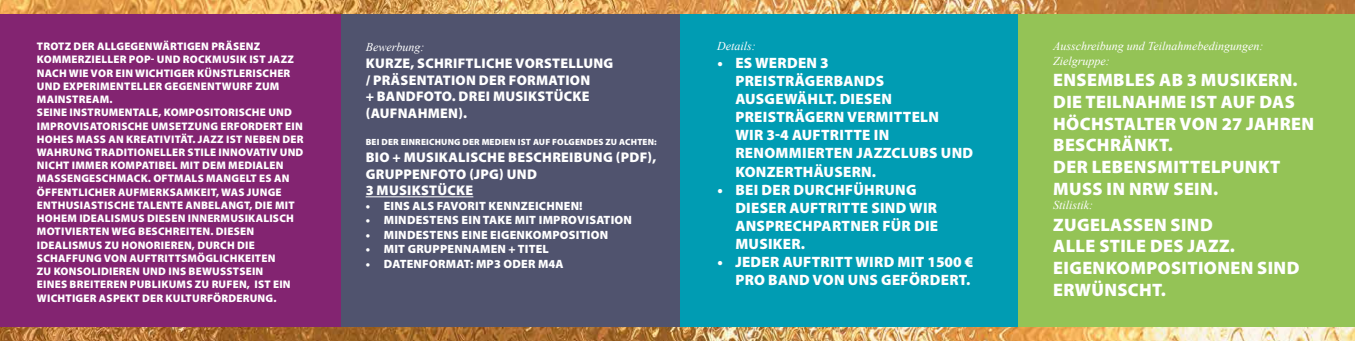
<style>
.page{position:relative;width:1355px;height:341px;background:#fff}
.page>*{position:absolute;margin:0;border:0;box-sizing:border-box;transform-origin:0 0}
.t1{font:900 18px/21.6px "Myriad Pro";letter-spacing:.02em;color:#fff}
.t2{font:900 15px/18px "Myriad Pro";letter-spacing:.02em;color:#fff}
.t3{font:900 14px/16.8px "Myriad Pro";letter-spacing:.02em;color:#fff}
.t4{font:900 12px "Myriad Pro";letter-spacing:.02em;color:#fff}
.t5{font:italic 12px/14.4px "Times New Roman";color:#fff}
.t6{font:900 11px/13.2px "Myriad Pro";letter-spacing:.02em;color:#fff}
.t7{font:900 9px "Myriad Pro";letter-spacing:.02em;color:#fff}
</style>
<div class="page">
<img style="left:0;top:0;width:1355px;height:340px">
<div style="left:1009px;top:14px;width:346px;height:312px;background:#94c356"></div>
<div style="left:329px;top:14px;width:363px;height:312px;background:#50536e"></div>
<div style="left:0;top:14px;width:340px;height:312px;background:#832471"></div>
<div style="left:680px;top:14px;width:338px;height:312px;background:#009cb3"></div>
<hr style="left:366px;top:196px;width:107px;height:1px;background:#fff">
<p class="t6" style="left:37px;top:39px;width:268px">TROTZ DER ALLGEGENWÄRTIGEN PRÄSENZ KOMMERZIELLER POP- UND ROCKMUSIK IST JAZZ NACH WIE VOR EIN WICHTIGER KÜNSTLERISCHER UND EXPERIMENTELLER GEGENENTWURF ZUM MAINSTREAM.<br>SEINE INSTRUMENTALE, KOMPOSITORISCHE UND IMPROVISATORISCHE UMSETZUNG ERFORDERT EIN HOHES MASS AN KREATIVITÄT. JAZZ IST NEBEN DER WAHRUNG TRADITIONELLER STILE INNOVATIV UND NICHT IMMER KOMPATIBEL MIT DEM MEDIALEN MASSENGESCHMACK. OFTMALS MANGELT ES AN ÖFFENTLICHER AUFMERKSAMKEIT, WAS JUNGE ENTHUSIASTISCHE TALENTE ANBELANGT, DIE MIT HOHEM IDEALISMUS DIESEN INNERMUSIKALISCH MOTIVIERTEN WEG BESCHREITEN. DIESEN IDEALISMUS ZU HONORIEREN, DURCH DIE SCHAFFUNG VON AUFTRITTSMÖGLICHKEITEN<br>ZU KONSOLIDIEREN UND INS BEWUSSTSEIN<br>EINES BREITEREN PUBLIKUMS ZU RUFEN, IST EIN WICHTIGER ASPEKT DER KULTURFÖRDERUNG.</p>
<p class="t5" style="left:717px;top:39px;width:40px">Details:</p>
<p class="t5" style="left:366px;top:39px;width:60px">Bewerbung:</p>
<p class="t3" style="left:366px;top:54px;width:249px">KURZE, SCHRIFTLICHE VORSTELLUNG / PRÄSENTATION DER FORMATION<br>+ BANDFOTO. DREI MUSIKSTÜCKE (AUFNAHMEN).</p>
<p class="t7" style="left:366px;top:135px;width:293px">BEI DER EINREICHUNG DER MEDIEN IST AUF FOLGENDES ZU ACHTEN:</p>
<p class="t3" style="left:366px;top:148px;width:292px">BIO + MUSIKALISCHE BESCHREIBUNG (PDF),<br>GRUPPENFOTO (JPG) UND<br>3 MUSIKSTÜCKE</p>
<p class="t4" style="left:366px;top:197px;width:218px">• EINS ALS FAVORIT KENNZEICHNEN!</p>
<p class="t4" style="left:366px;top:212px;width:268px">• MINDESTENS EIN TAKE MIT IMPROVISATION</p>
<p class="t4" style="left:366px;top:226px;width:244px">• MINDESTENS EINE EIGENKOMPOSITION</p>
<p class="t4" style="left:366px;top:240px;width:185px">• MIT GRUPPENNAMEN + TITEL</p>
<p class="t4" style="left:366px;top:255px;width:199px">• DATENFORMAT: MP3 ODER M4A</p>
<h2 class="t2" style="left:735px;top:53px;width:239px;text-indent:-18px">• ES WERDEN 3<br>PREISTRÄGERBANDS<br>AUSGEWÄHLT. DIESEN<br>PREISTRÄGERN VERMITTELN<br>WIR 3-4 AUFTRITTE IN<br>RENOMMIERTEN JAZZCLUBS UND<br>KONZERTHÄUSERN.</h2>
<h2 class="t2" style="left:735px;top:179px;width:204px;text-indent:-18px">• BEI DER DURCHFÜHRUNG<br>DIESER AUFTRITTE SIND WIR<br>ANSPRECHPARTNER FÜR DIE<br>MUSIKER.</h2>
<h2 class="t2" style="left:717px;top:251px;width:258px;text-align:right">• JEDER AUFTRITT WIRD MIT 1500 €<br>PRO BAND VON UNS GEFÖRDERT.</h2>
<p class="t5" style="left:1053px;top:39px;width:212px">Ausschreibung und Teilnahmebedingungen:<br>Zielgruppe:</p>
<h1 class="t1" style="left:1053px;top:68px;width:262px">ENSEMBLES AB 3 MUSIKERN.<br>DIE TEILNAHME IST AUF DAS<br>HÖCHSTALTER VON 27 JAHREN<br>BESCHRÄNKT.<br>DER LEBENSMITTELPUNKT<br>MUSS IN NRW SEIN.</h1>
<p class="t5" style="left:1053px;top:197px;width:42px">Stilistik:</p>
<h1 class="t1" style="left:1053px;top:212px;width:248px">ZUGELASSEN SIND<br>ALLE STILE DES JAZZ.<br>EIGENKOMPOSITIONEN SIND<br>ERWÜNSCHT.</h1>
</div>
